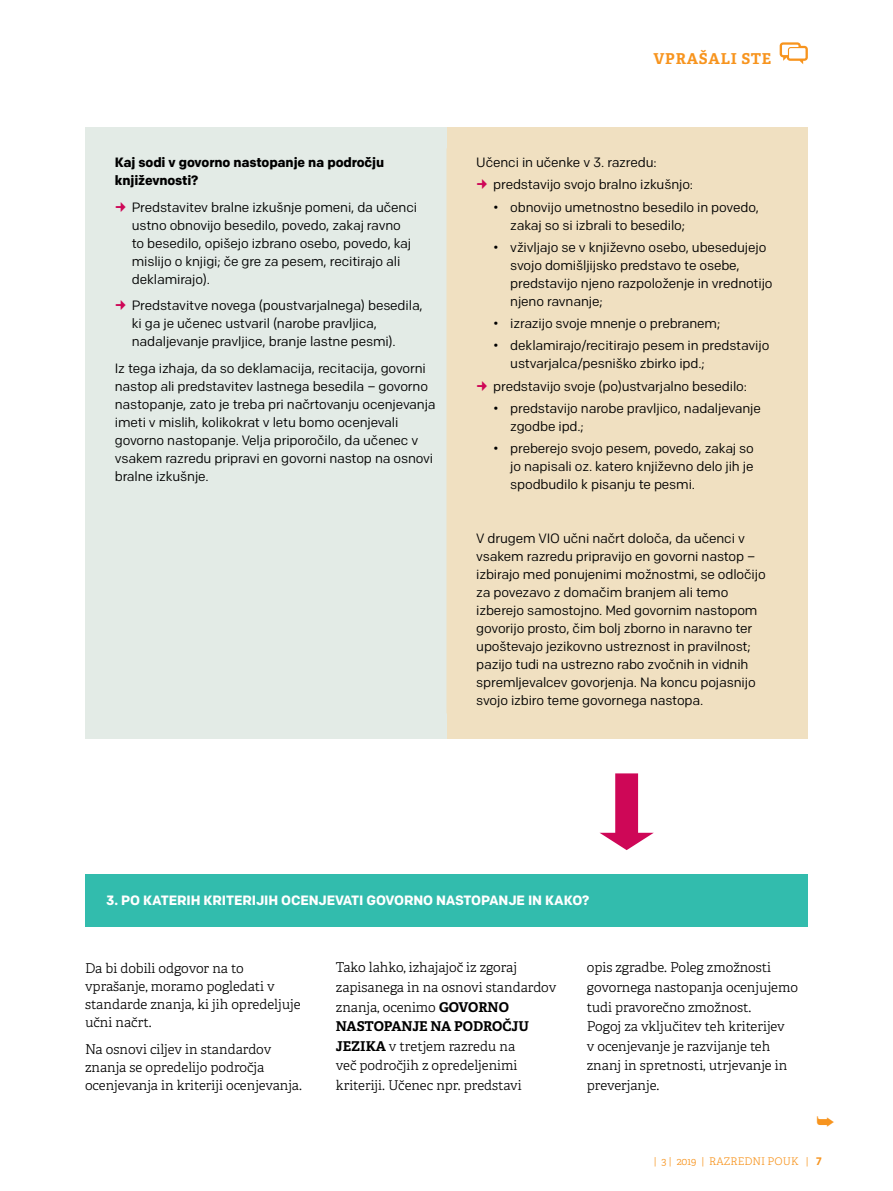
<style>
.page{position:relative;width:893px;height:1191px;background:#fff}
.page>*{position:absolute;margin:0;border:0;box-sizing:border-box;transform-origin:0 0}
.t1{font:700 15px "Adelle";letter-spacing:.05em;color:#f7941e}
.t2{font:13.5px/18px "Chrono";letter-spacing:-.01em;color:#000}
.t3{font:300 13.5px/19.6px "Adelle";color:#000}
.t4{font:700 13.5px "Chrono";letter-spacing:-.01em;color:#fff}
.t5{font:700 13.5px/18px "Chrono";letter-spacing:-.01em;color:#000}
.t6{font:700 13.5px "Adelle";color:#000}
.t7{font:300 10.5px "Adelle";color:#f7941e}
.s1{font-weight:700}
.s2{font-family:"Adelle Sans";font-weight:700}
</style>
<div class="page">
<div style="left:446px;top:127px;width:361px;height:612px;background:#f0e0c1"></div>
<svg style="left:780px;top:42px;width:28px;height:22px"></svg>
<div style="left:85px;top:127px;width:361px;height:612px;background:#e3ebe6"></div>
<div style="left:85px;top:874px;width:723px;height:52px;background:#32bcad"></div>
<svg style="left:600px;top:773px;width:54px;height:77px"></svg>
<p class="t5" style="left:115px;top:153px;width:271px">KAJ SODI V GOVORNO NASTOPANJE NA PODROČJU<br>KNJIŽEVNOSTI?</p>
<p class="t2" style="left:132px;top:198px;width:287px">Predstavitev bralne izkušnje pomeni, da učenci ustno obnovijo besedilo, povedo, zakaj ravno<br>to besedilo, opišejo izbrano osebo, povedo, kaj mislijo o knjigi; če gre za pesem, recitirajo ali deklamirajo).</p>
<p class="t2" style="left:132px;top:296px;width:293px">Predstavitve novega (poustvarjalnega) besedila, ki ga je učenec ustvaril (narobe pravljica, nadaljevanje pravljice, branje lastne pesmi).</p>
<p class="t2" style="left:115px;top:359px;width:322px">Iz tega izhaja, da so deklamacija, recitacija, govorni nastop ali predstavitev lastnega besedila – govorno nastopanje, zato je treba pri načrtovanju ocenjevanja imeti v mislih, kolikokrat v letu bomo ocenjevali govorno nastopanje. Velja priporočilo, da učenec v vsakem razredu pripravi en govorni nastop na osnovi bralne izkušnje.</p>
<p class="t1" style="left:653px;top:49px;width:12px">VPR</p>
<p class="t1" style="left:687px;top:49px;width:86px">AŠALI STE</p>
<p class="t2" style="left:493px;top:151px;width:201px;line-height:22.2px;text-indent:-17px">Učenci in učenke v 3. razredu: predstavijo svojo bralno izkušnjo:</p>
<p class="t2" style="left:510px;top:198px;width:250px;text-indent:-17px">• obnovijo umetnostno besedilo in povedo, zakaj so si izbrali to besedilo;</p>
<p class="t2" style="left:510px;top:238px;width:264px;text-indent:-17px">• vživljajo se v književno osebo, ubesedujejo svojo domišljijsko predstavo te osebe, predstavijo njeno razpoloženje in vrednotijo njeno ravnanje;</p>
<p class="t2" style="left:493px;top:314px;width:228px">• izrazijo svoje mnenje o prebranem;</p>
<p class="t2" style="left:510px;top:336px;width:261px;text-indent:-17px">• deklamirajo/recitirajo pesem in predstavijo ustvarjalca/pesniško zbirko ipd.;</p>
<p class="t2" style="left:493px;top:377px;width:255px">predstavijo svoje (po)ustvarjalno besedilo:</p>
<p class="t2" style="left:510px;top:399px;width:252px;text-indent:-17px">• predstavijo narobe pravljico, nadaljevanje zgodbe ipd.;</p>
<p class="t2" style="left:510px;top:439px;width:245px;text-align:justify;text-indent:-17px">• preberejo svojo pesem, povedo, zakaj so jo napisali oz. katero književno delo jih je spodbudilo k pisanju te pesmi.</p>
<p class="t2" style="left:476px;top:529px;width:291px">V drugem VIO učni načrt določa, da učenci v vsakem razredu pripravijo en govorni nastop – izbirajo med ponujenimi možnostmi, se odločijo za povezavo z domačim branjem ali temo izberejo samostojno. Med govornim nastopom govorijo prosto, čim bolj zborno in naravno ter upoštevajo jezikovno ustreznost in pravilnost; pazijo tudi na ustrezno rabo zvočnih in vidnih spremljevalcev govorjenja. Na koncu pojasnijo svojo izbiro teme govornega nastopa.</p>
<p class="t4" style="left:106px;top:892px;width:485px">3. PO KATERIH KRITERIJIH OCENJEVATI GOVORNO NASTOPANJE IN KAKO?</p>
<p class="t3" style="left:85px;top:959px;width:217px;line-height:18.1px">Da bi dobili odgovor na to vprašanje, moramo pogledati v standarde znanja, ki jih opredeljuje učni načrt.</p>
<p class="t3" style="left:85px;top:1040px;width:218px;line-height:18.1px">Na osnovi ciljev in standardov znanja se opredelijo področja ocenjevanja in kriteriji ocenjevanja.</p>
<p class="t3" style="left:336px;top:958px;width:222px">Tako lahko, izhajajoč iz zgoraj zapisanega in na osnovi standardov znanja, ocenimo <span class="s1">GOVORNO<br>NAST</span></p>
<p class="t6" style="left:374px;top:1017px;width:28px">OPANJE</p>
<p class="t6" style="left:430px;top:1017px;width:82px">NA PODROČJU</p>
<p class="t6" style="left:336px;top:1037px;width:10px">JEZIKA</p>
<p class="t3" style="left:336px;top:1036px;width:187px;text-indent:53px">v tretjem razredu na več področjih z opredeljenimi kriteriji. Učenec npr. predstavi</p>
<p class="t3" style="left:587px;top:958px;width:213px">opis zgradbe. Poleg zmožnosti govornega nastopanja ocenjujemo tudi pravorečno zmožnost.<br>Pogoj za vključitev teh kriterijev<br>v ocenjevanje je razvijanje teh znanj in spretnosti, utrjevanje in preverjanje.</p>
<p class="t7" style="left:654px;top:1154px;width:170px">| 3 | 2019 | RAZREDNI POUK | <span class="s2">7</span></p>
</div>
